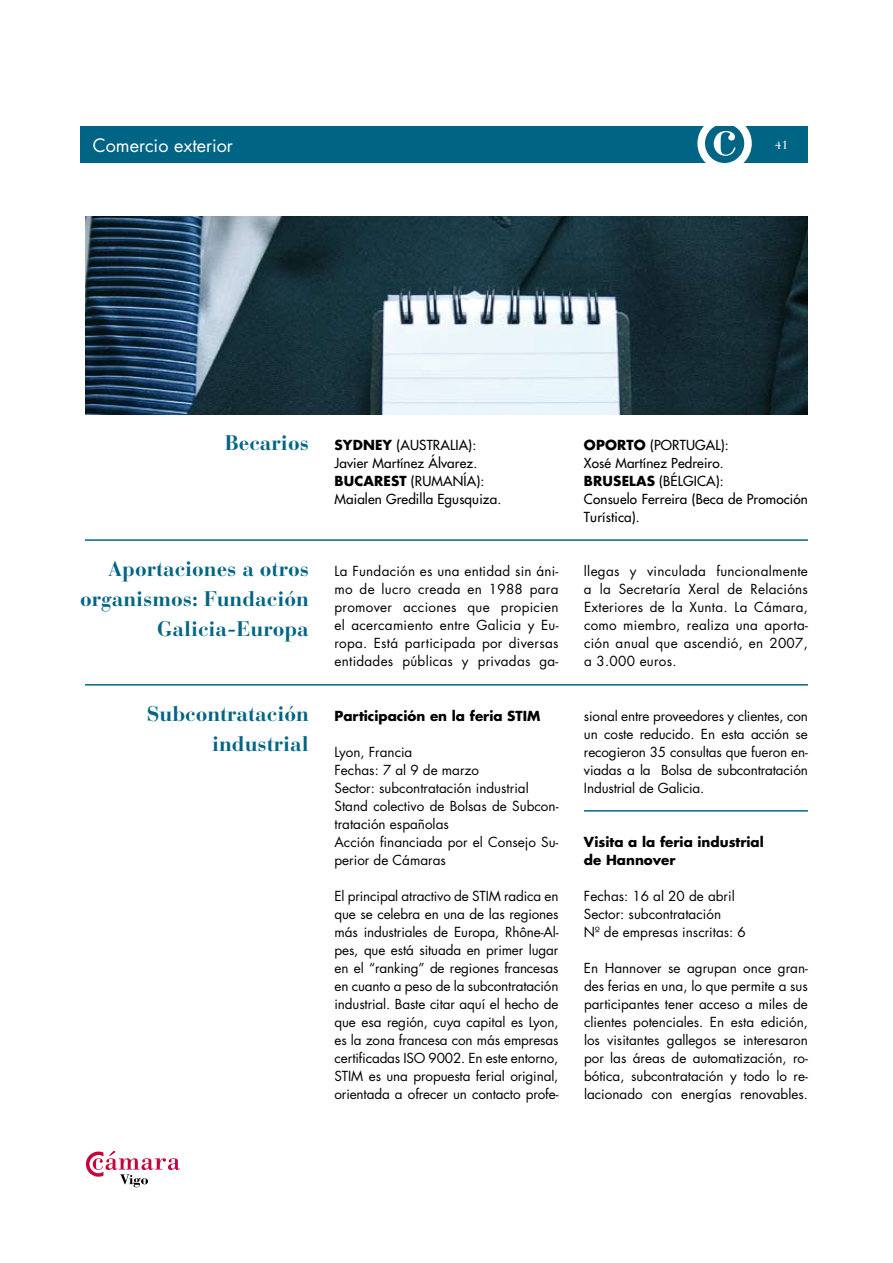
<style>
.page{position:relative;width:893px;height:1263px;background:#fff}
.page>*{position:absolute;margin:0;border:0;box-sizing:border-box;transform-origin:0 0}
.t1{font:700 21px/30px "Bauer Bodoni";color:#006584;text-align:right}
.t2{font:18px "Futura";color:#fff}
.t3{font:13.5px/18px "Futura";color:#000;text-align:justify}
.t4{font:13.5px/18px "Futura";letter-spacing:.01em;color:#000}
.t5{font:700 13.5px/18px "Futura";color:#000}
.t6{font:12px "Bauer Bodoni";color:#fff}
.s1{font-family:"Bauer Bodoni";font-weight:700;font-size:21px;color:#006584}
.s2{font-weight:700}
</style>
<div class="page">
<svg style="left:86px;top:1151px;width:94px;height:36px"></svg>
<div style="left:81px;top:126px;width:727px;height:36px;background:#006584"></div>
<svg style="left:697px;top:126px;width:55px;height:37px"></svg>
<img style="left:85px;top:216px;width:723px;height:198px">
<hr style="left:85px;top:539px;width:723px;height:2px;background:#006584">
<hr style="left:85px;top:684px;width:723px;height:1px;background:#006584">
<hr style="left:584px;top:810px;width:224px;height:1px;background:#006584">
<h2 class="t2" style="left:93px;top:133px;width:142px">Comercio exterior</h2>
<p class="t6" style="left:775px;top:138px;width:15px">41</p>
<p class="t4" style="left:334px;top:436px;width:168px;text-indent:-110px"><span class="s1">Becarios</span> <span class="s2">SYDNEY</span> (AUSTRALIA):<br>Javier Martínez Álvarez.<br><span class="s2">BUCAREST</span> (RUMANÍA):<br>Maialen Gredilla Egusquiza.</p>
<p class="t4" style="left:584px;top:436px;width:225px"><span class="s2">OPORTO</span> (PORTUGAL):<br>Xosé Martínez Pedreiro.<br><span class="s2">BRUSELAS</span> (BÉLGICA):<br>Consuelo Ferreira (Beca de Promoción<br>Turística).</p>
<h1 class="t1" style="left:80px;top:554px;width:230px">Aportaciones a otros organismos: Fundación<br>Galicia-Europa</h1>
<p class="t3" style="left:334px;top:562px;width:225px">La Fundación es una entidad sin áni&shy;mo de lucro creada en 1988 para promover acciones que propicien el acercamiento entre Galicia y Eu&shy;ropa. Está participada por diversas entidades públicas y privadas ga-</p>
<p class="t3" style="left:584px;top:562px;width:225px">llegas y vinculada funcionalmente a la Secretaría Xeral de Relacións Exteriores de la Xunta. La Cámara, como miembro, realiza una aporta&shy;ción anual que ascendió, en 2007, a 3.000 euros.</p>
<h1 class="t1" style="left:147px;top:698px;width:164px">Subcontratación industrial</h1>
<p class="t5" style="left:334px;top:706px;width:207px">Participación en la feria STIM</p>
<p class="t3" style="left:584px;top:707px;width:225px">sional entre proveedores y clientes, con un coste reducido. En esta acción se recogieron 35 consultas que fueron en&shy;viadas a la Bolsa de subcontratación Industrial de Galicia.</p>
<p class="t3" style="left:334px;top:743px;width:225px;text-align:left">Lyon, Francia<br>Fechas: 7 al 9 de marzo<br>Sector: subcontratación industrial<br>Stand colectivo de Bolsas de Subcon&shy;tratación españolas<br>Acción financiada por el Consejo Su&shy;perior de Cámaras</p>
<p class="t3" style="left:334px;top:887px;width:225px">El principal atractivo de STIM radica en que se celebra en una de las regiones más industriales de Europa, Rhône-Al&shy;pes, que está situada en primer lugar en el “ranking” de regiones francesas en cuanto a peso de la subcontratación industrial. Baste citar aquí el hecho de que esa región, cuya capital es Lyon, es la zona francesa con más empresas certificadas ISO 9002. En este entorno, STIM es una propuesta ferial original, orientada a ofrecer un contacto profe-</p>
<p class="t5" style="left:584px;top:832px;width:181px">Visita a la feria industrial de Hannover</p>
<p class="t3" style="left:584px;top:887px;width:163px;text-align:left">Fechas: 16 al 20 de abril<br>Sector: subcontratación<br>Nº de empresas inscritas: 6</p>
<p class="t3" style="left:584px;top:958px;width:225px">En Hannover se agrupan once gran&shy;des ferias en una, lo que permite a sus participantes tener acceso a miles de clientes potenciales. En esta edición, los visitantes gallegos se interesaron por las áreas de automatización, ro&shy;bótica, subcontratación y todo lo re&shy;lacionado con energías renovables.</p>
</div>
